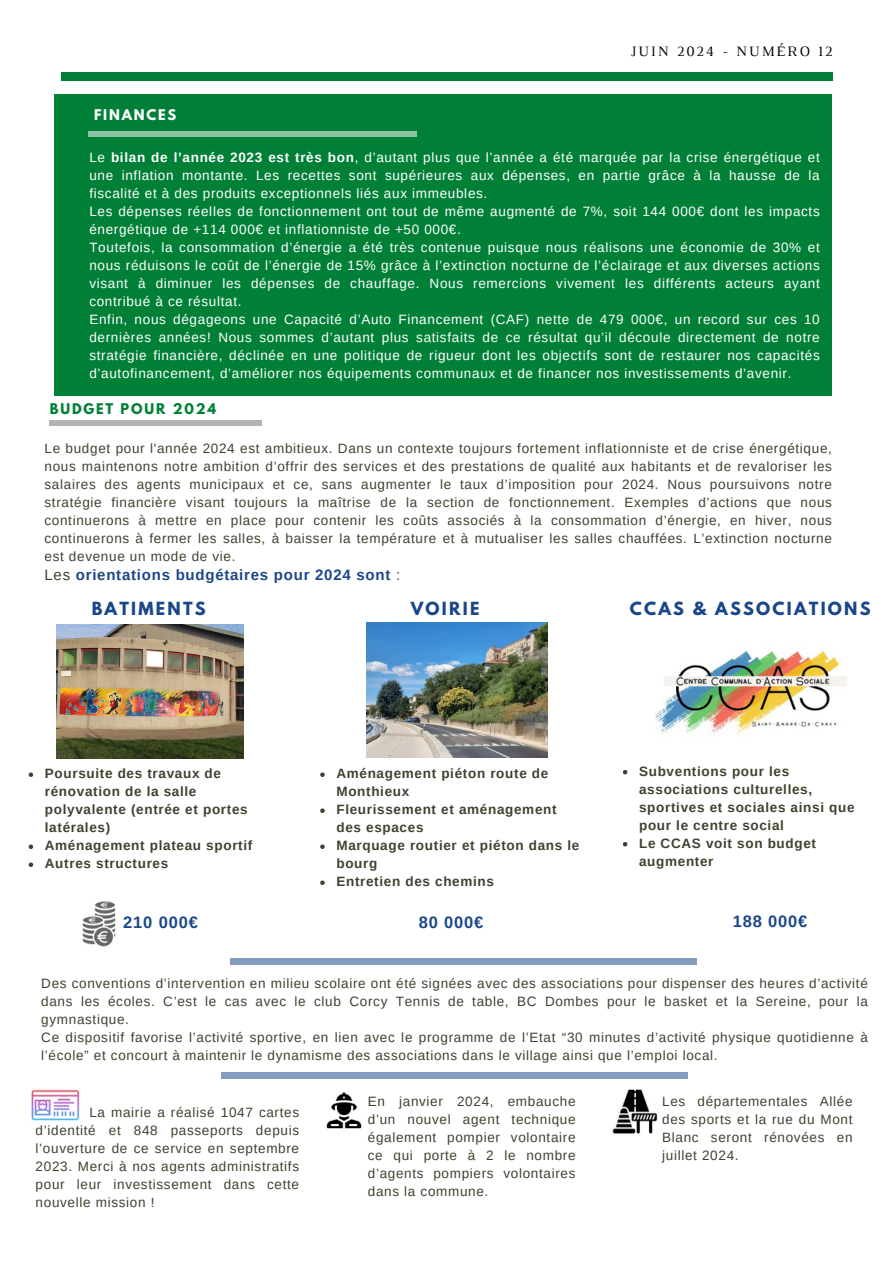
<style>
.page{position:relative;width:894px;height:1264px;background:#fff}
.page>*{position:absolute;margin:0;border:0;box-sizing:border-box;transform-origin:0 0}
.t1{font:700 16.5px "Arimo";letter-spacing:.05em;color:#1a4789}
.t2{font:700 16.05px "League Spartan";letter-spacing:.14em;color:#1a4789}
.t3{font:700 15px "Arimo";letter-spacing:.05em;color:#1a4789}
.t4{font:14.7px "Luthier";letter-spacing:.14em;color:#000}
.t5{font:13.5px/18px "Arimo";letter-spacing:.05em;color:#3e422e;text-align:justify}
.t6{font:13.5px/18px "Arimo";letter-spacing:.05em;color:#fff}
.t7{font:700 13.5px/18px "Arimo";letter-spacing:.05em;color:#3e422e}
.t8{font:700 13.05px "League Spartan";letter-spacing:.14em;color:#008037}
.t9{font:700 13.05px "League Spartan";letter-spacing:.14em;color:#fff}
.s1{font-weight:700}
.s2{font-weight:400;color:#3e422e}
</style>
<div class="page">
<div style="left:61px;top:73px;width:771px;height:8px;background:#008037"></div>
<div style="left:54px;top:95px;width:777px;height:300px;background:#008037"></div>
<div style="left:88px;top:131px;width:328px;height:6px;background:#89c4a2"></div>
<div style="left:49px;top:420px;width:212px;height:6px;background:#b3b3b3"></div>
<img style="left:31px;top:1089px;width:49px;height:32px">
<img style="left:326px;top:1092px;width:36px;height:37px">
<img style="left:56px;top:624px;width:187px;height:134px">
<img style="left:82px;top:901px;width:34px;height:46px">
<img style="left:655px;top:650px;width:192px;height:85px">
<img style="left:366px;top:622px;width:181px;height:135px">
<svg style="left:29px;top:772px;width:4px;height:5px"></svg>
<svg style="left:29px;top:844px;width:4px;height:5px"></svg>
<svg style="left:29px;top:862px;width:4px;height:5px"></svg>
<svg style="left:320px;top:772px;width:4px;height:5px"></svg>
<svg style="left:320px;top:808px;width:4px;height:5px"></svg>
<svg style="left:320px;top:844px;width:4px;height:5px"></svg>
<svg style="left:320px;top:880px;width:4px;height:5px"></svg>
<svg style="left:622px;top:770px;width:5px;height:4px"></svg>
<svg style="left:622px;top:842px;width:5px;height:4px"></svg>
<img style="left:612px;top:1089px;width:45px;height:45px">
<div style="left:222px;top:1072px;width:465px;height:6px;background:#839cbf"></div>
<div style="left:230px;top:958px;width:466px;height:6px;background:#839cbf"></div>
<p class="t9" style="left:94px;top:108px;width:84px">FINANCES</p>
<h3 class="t4" style="left:630px;top:45px;width:203px">JUIN 2024 - NUMÉRO 12</h3>
<p class="t6" style="left:89px;top:148px;width:731px">Le <span class="s1">bilan de l’année 2023 est très bon</span>, d’autant plus que l’année a été marquée par la crise énergétique et une inflation montante. Les recettes sont supérieures aux dépenses, en partie grâce à la hausse de la fiscalité et à des produits exceptionnels liés aux immeubles.<br>Les dépenses réelles de fonctionnement ont tout de même augmenté de 7%, soit 144 000€ dont les impacts énergétique de +114 000€ et inflationniste de +50 000€.<br>Toutefois, la consommation d’énergie a été très contenue puisque nous réalisons une économie de 30% et nous réduisons le coût de l’énergie de 15% grâce à l’extinction nocturne de l’éclairage et aux diverses actions visant à diminuer les dépenses de chauffage. Nous remercions vivement les différents acteurs ayant contribué à ce résultat.<br>Enfin, nous dégageons une Capacité d’Auto Financement (CAF) nette de 479 000€, un record sur ces 10 dernières années! Nous sommes d’autant plus satisfaits de ce résultat qu’il découle directement de notre stratégie financière, déclinée en une politique de rigueur dont les objectifs sont de restaurer nos capacités d’autofinancement, d’améliorer nos équipements communaux et de financer nos investissements d’avenir.</p>
<p class="t8" style="left:50px;top:402px;width:168px">BUDGET POUR 2024</p>
<h2 class="t5" style="left:44px;top:439px;width:788px">Le budget pour l'année 2024 est ambitieux. Dans un contexte toujours fortement inflationniste et de crise énergétique, nous maintenons notre ambition d’offrir des services et des prestations de qualité aux habitants et de revaloriser les salaires des agents municipaux et ce, sans augmenter le taux d’imposition pour 2024. Nous poursuivons notre stratégie financière visant toujours la maîtrise de la section de fonctionnement. Exemples d’actions que nous continuerons à mettre en place pour contenir les coûts associés à la consommation d’énergie, en hiver, nous continuerons à fermer les salles, à baisser la température et à mutualiser les salles chauffées. L’extinction nocturne est devenue un mode de vie.</h2>
<h2 class="t3" style="left:44px;top:566px;width:357px"><span class="s2">Les</span> orientations budgétaires pour 2024 sont <span class="s2">:</span></h2>
<h4 class="t2" style="left:92px;top:600px;width:115px">BATIMENTS</h4>
<h1 class="t2" style="left:410px;top:600px;width:70px">VOIRIE</h1>
<p class="t2" style="left:629px;top:600px;width:242px">CCAS &amp; ASSOCIATIONS</p>
<p class="t7" style="left:45px;top:764px;width:204px">Poursuite des travaux de rénovation de la salle polyvalente (entrée et portes latérales)</p>
<p class="t7" style="left:45px;top:836px;width:209px">Aménagement plateau sportif</p>
<p class="t7" style="left:45px;top:854px;width:125px">Autres structures</p>
<p class="t1" style="left:123px;top:913px;width:76px">210 000€</p>
<p class="t7" style="left:336px;top:764px;width:213px">Aménagement piéton route de<br>Monthieux</p>
<h2 class="t7" style="left:336px;top:800px;width:222px">Fleurissement et aménagement des espaces</h2>
<h1 class="t7" style="left:336px;top:836px;width:244px">Marquage routier et piéton dans le bourg</h1>
<p class="t7" style="left:336px;top:872px;width:159px">Entretien des chemins</p>
<p class="t1" style="left:419px;top:913px;width:66px">80 000€</p>
<p class="t7" style="left:639px;top:761px;width:217px">Subventions pour les associations culturelles, sportives et sociales ainsi que pour le centre social</p>
<p class="t7" style="left:639px;top:833px;width:178px">Le CCAS voit son budget augmenter</p>
<h2 class="t1" style="left:732px;top:911px;width:76px">188 000€</h2>
<p class="t5" style="left:41px;top:973px;width:827px;text-align:left">Des conventions d’intervention en milieu scolaire ont été signées avec des associations pour dispenser des heures d’activité dans les écoles. C’est le cas avec le club Corcy Tennis de table, BC Dombes pour le basket et la Sereine, pour la gymnastique.<br>Ce dispositif favorise l’activité sportive, en lien avec le programme de l’Etat “30 minutes d’activité physique quotidienne à l’école” et concourt à maintenir le dynamisme des associations dans le village ainsi que l’emploi local.</p>
<h4 class="t5" style="left:36px;top:1102px;width:265px;text-indent:54px">La mairie a réalisé 1047 cartes d’identité et 848 passeports depuis l’ouverture de ce service en septembre 2023. Merci à nos agents administratifs pour leur investissement dans cette nouvelle mission !</h4>
<p class="t5" style="left:368px;top:1092px;width:209px">En janvier 2024, embauche d’un nouvel agent technique également pompier volontaire ce qui porte à 2 le nombre d’agents pompiers volontaires dans la commune.</p>
<p class="t5" style="left:662px;top:1092px;width:192px">Les départementales Allée des sports et la rue du Mont Blanc seront rénovées en juillet 2024.</p>
</div>
